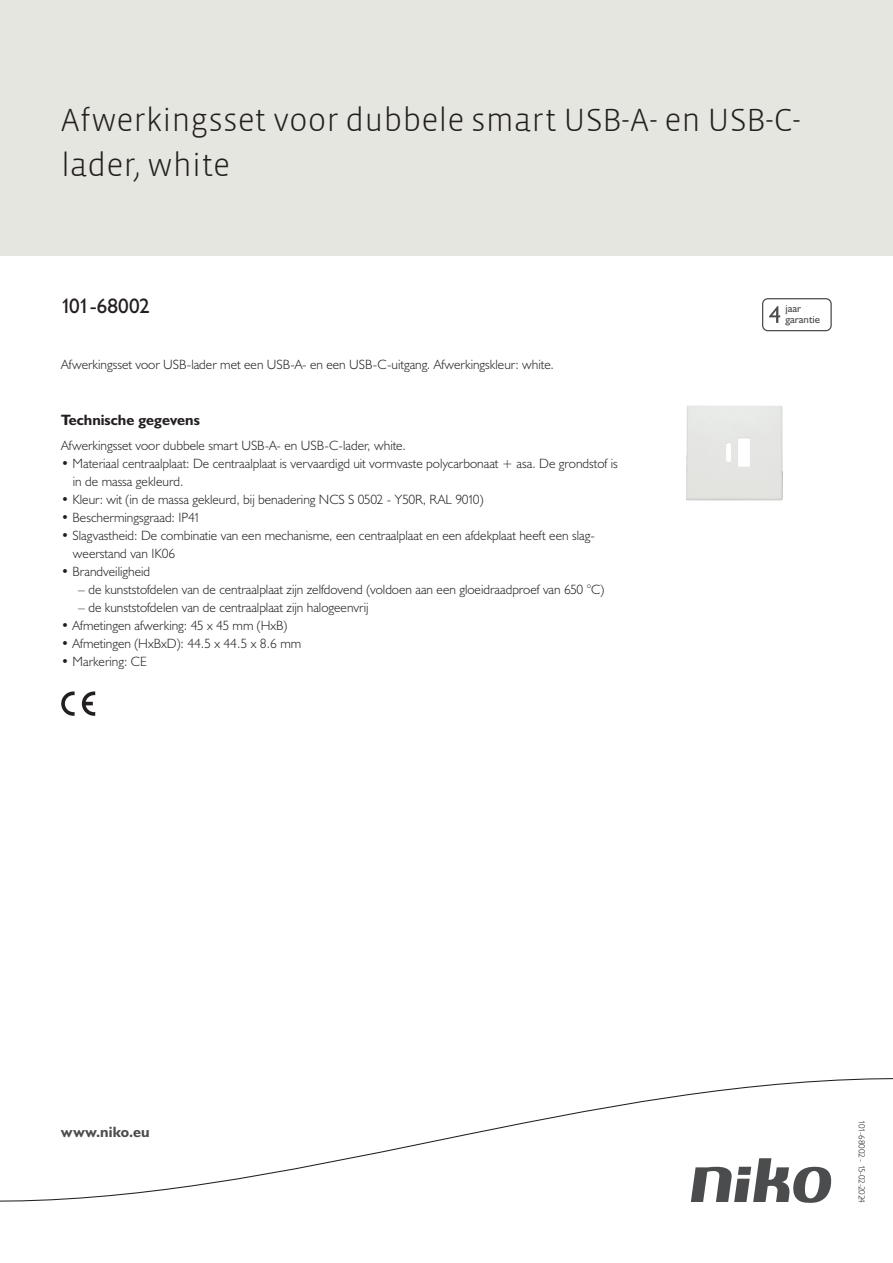
<style>
.page{position:relative;width:893px;height:1263px;background:#fff}
.page>*{position:absolute;margin:0;border:0;box-sizing:border-box;transform-origin:0 0}
.Title_datasheets{font:300 33px/45px "Vista Sans";color:#231f20}
.Article_number{font:21px "Humanist 521 BT";letter-spacing:-.01em;color:#231f20}
.Titles_parts{font:700 15px "Humanist 521 BT";color:#231f20}
.titel_afbeelding{font:700 15px "Humanist 521 BT";letter-spacing:.005em;color:#4b4c4d}
.USP_Bullets{font:300 13.5px/18px "Humanist 521 BT";color:#231f20}
.USP_Bullets_level_2{font:300 13.5px "Humanist 521 BT";color:#231f20}
.Platte_tekst_CAB{font:300 13.5px "Humanist 521 BT";color:#231f20}
.t1{font:10.8px/10.8px "Humanist 521 BT";color:#4b4c4d}
.Revision{font:300 9px "Humanist 521 BT";letter-spacing:-.05em;color:#231f20}
</style>
<div class="page">
<div style="left:0;top:0;width:893px;height:255px;background:#e6e6e0"></div>
<svg style="left:82px;top:691px;width:13px;height:25px"></svg>
<svg style="left:61px;top:691px;width:14px;height:25px"></svg>
<svg style="left:762px;top:298px;width:70px;height:33px"></svg>
<svg style="left:0;top:1078px;width:893px;height:125px"></svg>
<img style="left:686px;top:405px;width:97px;height:96px">
<p class="Title_datasheets" style="left:61px;top:98px;width:741px">Afwerkingsset voor dubbele smart USB-A- en USB-C&shy;lader, white</p>
<p class="Article_number" style="left:61px;top:293px;width:90px">101-68002</p>
<p class="t1" style="left:785px;top:303px;width:36px">jaar garantie</p>
<p class="Platte_tekst_CAB" style="left:61px;top:356px;width:494px">Afwerkingsset voor USB-lader met een USB-A- en een USB-C-uitgang. Afwerkingskleur: white.</p>
<p class="Titles_parts" style="left:61px;top:411px;width:140px">Technische gegevens</p>
<p class="Platte_tekst_CAB" style="left:61px;top:437px;width:346px">Afwerkingsset voor dubbele smart USB-A- en USB-C-lader, white.</p>
<p class="USP_Bullets" style="left:73px;top:454px;width:546px;text-indent:-12px">• Materiaal centraalplaat: De centraalplaat is vervaardigd uit vormvaste polycarbonaat + asa. De grondstof is in de massa gekleurd.</p>
<p class="USP_Bullets" style="left:61px;top:490px;width:424px">• Kleur: wit (in de massa gekleurd, bij benadering NCS S 0502 - Y50R, RAL 9010)</p>
<p class="USP_Bullets" style="left:61px;top:508px;width:141px">• Beschermingsgraad: IP41</p>
<p class="USP_Bullets" style="left:73px;top:526px;width:523px;text-indent:-12px">• Slagvastheid: De combinatie van een mechanisme, een centraalplaat en een afdekplaat heeft een slag&shy;weerstand van IK06</p>
<p class="USP_Bullets" style="left:61px;top:562px;width:91px">• Brandveiligheid</p>
<p class="USP_Bullets_level_2" style="left:78px;top:581px;width:527px">– de kunststofdelen van de centraalplaat zijn zelfdovend (voldoen aan een gloeidraadproef van 650 °C)</p>
<p class="USP_Bullets_level_2" style="left:78px;top:599px;width:292px">– de kunststofdelen van de centraalplaat zijn halogeenvrij</p>
<p class="USP_Bullets" style="left:61px;top:616px;width:228px">• Afmetingen afwerking: 45 x 45 mm (HxB)</p>
<p class="USP_Bullets" style="left:61px;top:634px;width:241px">• Afmetingen (HxBxD): 44.5 x 44.5 x 8.6 mm</p>
<p class="USP_Bullets" style="left:61px;top:652px;width:87px">• Markering: CE</p>
<p class="titel_afbeelding" style="left:61px;top:1122px;width:90px">www.niko.eu</p>
<p class="Revision" style="left:868px;top:1120px;width:84px;rotate:90deg">101-68002 - 15-02-2024</p>
</div>
